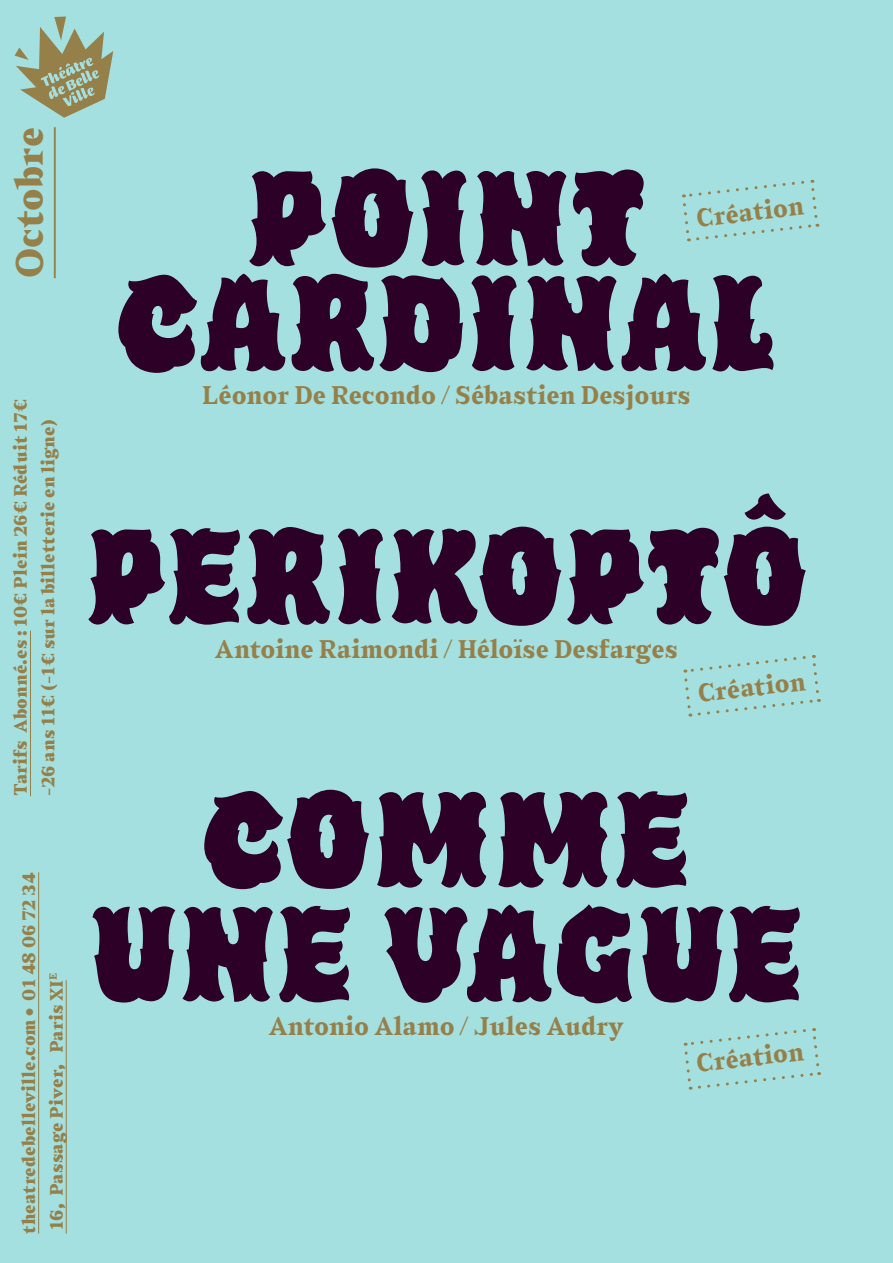
<style>
.page{position:relative;width:893px;height:1263px;background:#a5e0e1}
.page>*{position:absolute;margin:0;border:0;box-sizing:border-box;transform-origin:0 0}
.t1{font:127.5px "Hobeaux Rococeaux Background";color:#2d0028}
.t2{font:900 37.95px "Sabre";color:#96804a}
.t3{font:700 25.5px "Sabre";letter-spacing:-.005em;color:#96804a}
.t4{font:900 18px/27.6px "Sabre";color:#96804a}
</style>
<div class="page">
<hr style="left:38px;top:872px;width:1px;height:361px;background:#96804a">
<hr style="left:66px;top:980px;width:1px;height:253px;background:#96804a">
<svg style="left:682px;top:179px;width:137px;height:63px"></svg>
<svg style="left:15px;top:17px;width:98px;height:101px"></svg>
<hr style="left:54px;top:127px;width:2px;height:151px;background:#96804a">
<hr style="left:30px;top:631px;width:1px;height:165px;background:#96804a">
<svg style="left:683px;top:655px;width:138px;height:62px"></svg>
<svg style="left:683px;top:1028px;width:138px;height:62px"></svg>
<p class="t2" style="left:6px;top:278px;width:152px;rotate:-90deg">Octobre</p>
<p class="t4" style="left:7px;top:796px;width:399px;rotate:-90deg">Tarifs Abonné.es : 10€ Plein 26€ Réduit 17€ -26 ans 11€ (-1€ sur la billetterie en ligne)</p>
<p class="t4" style="left:15px;top:1233px;width:363px;rotate:-90deg">theatredebelleville.com • 01 48 06 72 34</p>
<p class="t4" style="left:43px;top:1230px;width:259px;rotate:-90deg">16, Passage Piver, Paris XI<sup>E</sup></p>
<p class="t1" style="left:245px;top:131px;width:403px">POINT</p>
<p class="t1" style="left:116px;top:236px;width:662px">CARDINAL</p>
<p class="t3" style="left:202px;top:380px;width:490px">Léonor De Recondo / Sébastien Desjours</p>
<p class="t3" style="left:695px;top:203px;width:110px;rotate:-7deg">Création</p>
<p class="t1" style="left:85px;top:489px;width:725px">PERIKOPTÔ</p>
<p class="t3" style="left:215px;top:633px;width:465px">Antoine Raimondi / Héloïse Desfarges</p>
<p class="t3" style="left:696px;top:678px;width:110px;rotate:-7deg">Création</p>
<p class="t1" style="left:202px;top:753px;width:490px">COMME</p>
<p class="t1" style="left:89px;top:867px;width:715px">UNE VAGUE</p>
<p class="t3" style="left:268px;top:1011px;width:357px">Antonio Alamo / Jules Audry</p>
<p class="t3" style="left:695px;top:1048px;width:110px;rotate:-7deg">Création</p>
</div>
